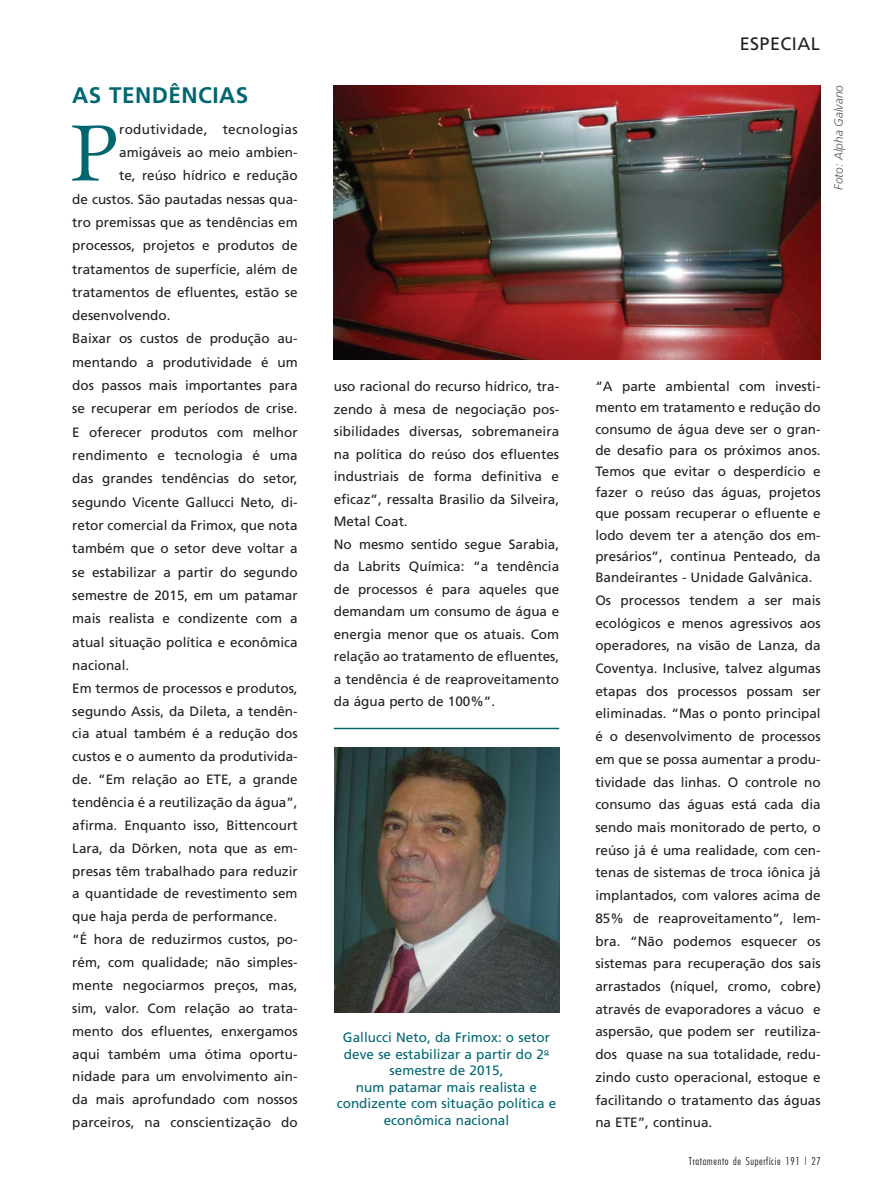
<style>
.page{position:relative;width:893px;height:1191px;background:#fff}
.page>*{position:absolute;margin:0;border:0;box-sizing:border-box;transform-origin:0 0}
.t1{font:82.35px "Esprit";color:#006771}
.t2{font:700 22.5px "Frutiger";letter-spacing:.02em;color:#006771}
.t3{font:18px "Frutiger";color:#231f20}
.t4{font:13.5px/22.6px "Frutiger";color:#231f20;text-align:justify}
.t5{font:13.5px/16.5px "Frutiger";letter-spacing:.005em;color:#006771;text-align:center}
.t6{font:13.5px "Frutiger";letter-spacing:.02em;color:#231f20}
.t7{font:italic 300 12px "Frutiger";color:#57585a}
.t8{font:300 condensed 10.5px "Futura";letter-spacing:.06em;color:#231f20}
</style>
<div class="page">
<img style="left:334px;top:85px;width:487px;height:274px">
<img style="left:334px;top:747px;width:226px;height:265px">
<hr style="left:334px;top:727px;width:225px;height:2px;background:#006771">
<h2 class="t2" style="left:72px;top:82px;width:162px">AS TENDÊNCIAS</h2>
<h1 class="t1" style="left:70px;top:103px;width:50px">P</h1>
<p class="t6" style="left:119px;top:122px;width:180px">rodutividade, tecnologias</p>
<p class="t4" style="left:119px;top:141px;width:180px">amigáveis ao meio ambien-</p>
<p class="t4" style="left:119px;top:164px;width:180px">te, reúso hídrico e redução</p>
<p class="t4" style="left:72px;top:187px;width:227px">de custos. São pautadas nessas qua-</p>
<p class="t4" style="left:72px;top:211px;width:227px">tro premissas que as tendências em</p>
<p class="t4" style="left:72px;top:234px;width:227px">processos, projetos e produtos de</p>
<p class="t4" style="left:72px;top:257px;width:227px">tratamentos de superfície, além de</p>
<p class="t4" style="left:72px;top:281px;width:227px">tratamentos de efluentes, estão se</p>
<p class="t4" style="left:72px;top:304px;width:100px">desenvolvendo.</p>
<p class="t4" style="left:72px;top:327px;width:227px">Baixar os custos de produção au-</p>
<p class="t4" style="left:72px;top:351px;width:227px">mentando a produtividade é um</p>
<p class="t4" style="left:72px;top:374px;width:227px">dos passos mais importantes para</p>
<p class="t4" style="left:72px;top:397px;width:227px">se recuperar em períodos de crise.</p>
<p class="t4" style="left:72px;top:420px;width:227px">E oferecer produtos com melhor</p>
<p class="t4" style="left:72px;top:444px;width:227px">rendimento e tecnologia é uma</p>
<p class="t4" style="left:72px;top:467px;width:227px">das grandes tendências do setor,</p>
<p class="t4" style="left:72px;top:490px;width:227px">segundo Vicente Gallucci Neto, di-</p>
<p class="t4" style="left:72px;top:514px;width:227px">retor comercial da Frimox, que nota</p>
<p class="t4" style="left:72px;top:537px;width:227px">também que o setor deve voltar a</p>
<p class="t4" style="left:72px;top:560px;width:227px">se estabilizar a partir do segundo</p>
<p class="t4" style="left:72px;top:584px;width:227px">semestre de 2015, em um patamar</p>
<p class="t4" style="left:72px;top:607px;width:227px">mais realista e condizente com a</p>
<p class="t4" style="left:72px;top:630px;width:227px">atual situação política e econômica</p>
<p class="t4" style="left:72px;top:653px;width:59px">nacional.</p>
<p class="t4" style="left:72px;top:676px;width:227px">Em termos de processos e produtos,</p>
<p class="t4" style="left:72px;top:699px;width:227px">segundo Assis, da Dileta, a tendên-</p>
<p class="t4" style="left:72px;top:722px;width:227px">cia atual também é a redução dos</p>
<p class="t4" style="left:72px;top:745px;width:227px">custos e o aumento da produtivida-</p>
<p class="t4" style="left:72px;top:768px;width:227px">de. “Em relação ao ETE, a grande</p>
<p class="t4" style="left:72px;top:791px;width:227px">tendência é a reutilização da água”,</p>
<p class="t4" style="left:72px;top:813px;width:227px">afirma. Enquanto isso, Bittencourt</p>
<p class="t4" style="left:72px;top:836px;width:227px">Lara, da Dörken, nota que as em-</p>
<p class="t4" style="left:72px;top:859px;width:227px">presas têm trabalhado para reduzir</p>
<p class="t4" style="left:72px;top:882px;width:227px">a quantidade de revestimento sem</p>
<p class="t4" style="left:72px;top:905px;width:206px">que haja perda de performance.</p>
<p class="t4" style="left:72px;top:928px;width:227px">“É hora de reduzirmos custos, po-</p>
<p class="t4" style="left:72px;top:951px;width:227px">rém, com qualidade; não simples-</p>
<p class="t4" style="left:72px;top:973px;width:227px">mente negociarmos preços, mas,</p>
<p class="t4" style="left:72px;top:996px;width:227px">sim, valor. Com relação ao trata-</p>
<p class="t4" style="left:72px;top:1019px;width:227px">mento dos efluentes, enxergamos</p>
<p class="t4" style="left:72px;top:1042px;width:227px">aqui também uma ótima oportu-</p>
<p class="t4" style="left:72px;top:1065px;width:227px">nidade para um envolvimento ain-</p>
<p class="t4" style="left:72px;top:1088px;width:227px">da mais aprofundado com nossos</p>
<p class="t4" style="left:72px;top:1111px;width:227px">parceiros, na conscientização do</p>
<h3 class="t3" style="left:740px;top:33px;width:11px">especia</h3>
<h3 class="t3" style="left:811px;top:33px;width:10px">l</h3>
<p class="t7" style="left:832px;top:190px;width:106px;rotate:-90deg">Foto: Alpha Galvano</p>
<p class="t4" style="left:334px;top:375px;width:227px;text-align:left">uso racional do recurso hídrico, tra&shy;zendo à mesa de negociação pos&shy;sibilidades diversas, sobremaneira na política do reúso dos efluentes industriais de forma definitiva e eficaz”, ressalta Brasilio da Silveira,<br>Metal Coat.<br>No mesmo sentido segue Sarabia, da Labrits Química: “a tendência de processos é para aqueles que demandam um consumo de água e energia menor que os atuais. Com relação ao tratamento de efluentes, a tendência é de reaproveitamento da água perto de 100%”.</p>
<p class="t4" style="left:595px;top:376px;width:227px;line-height:21.1px">“A parte ambiental com investi&shy;mento em tratamento e redução do consumo de água deve ser o gran&shy;de desafio para os próximos anos.<br>Temos que evitar o desperdício e fazer o reúso das águas, projetos que possam recuperar o efluente e lodo devem ter a atenção dos em&shy;presários”, continua Penteado, da Bandeirantes - Unidade Galvânica.</p>
<p class="t4" style="left:595px;top:588px;width:227px">Os processos tendem a ser mais ecológicos e menos agressivos aos operadores, na visão de Lanza, da Coventya. Inclusive, talvez algumas etapas dos processos possam ser eliminadas. “Mas o ponto principal é o desenvolvimento de processos em que se possa aumentar a produ&shy;tividade das linhas. O controle no consumo das águas está cada dia sendo mais monitorado de perto, o reúso já é uma realidade, com cen&shy;tenas de sistemas de troca iônica já implantados, com valores acima de 85% de reaproveitamento”, lem&shy;bra. “Não podemos esquecer os sistemas para recuperação dos sais arrastados (níquel, cromo, cobre) através de evaporadores a vácuo e aspersão, que podem ser reutiliza&shy;dos quase na sua totalidade, redu&shy;zindo custo operacional, estoque e facilitando o tratamento das águas na ETE”, continua.</p>
<p class="t5" style="left:337px;top:1029px;width:221px">Gallucci Neto, da Frimox: o setor deve se estabilizar a partir do 2<sup>o </sup>semestre de 2015,<br>num patamar mais realista e condizente com situação política e econômica nacional</p>
<p class="t8" style="left:689px;top:1155px;width:133px">Tratamento de Superfície 191 | 27</p>
</div>
